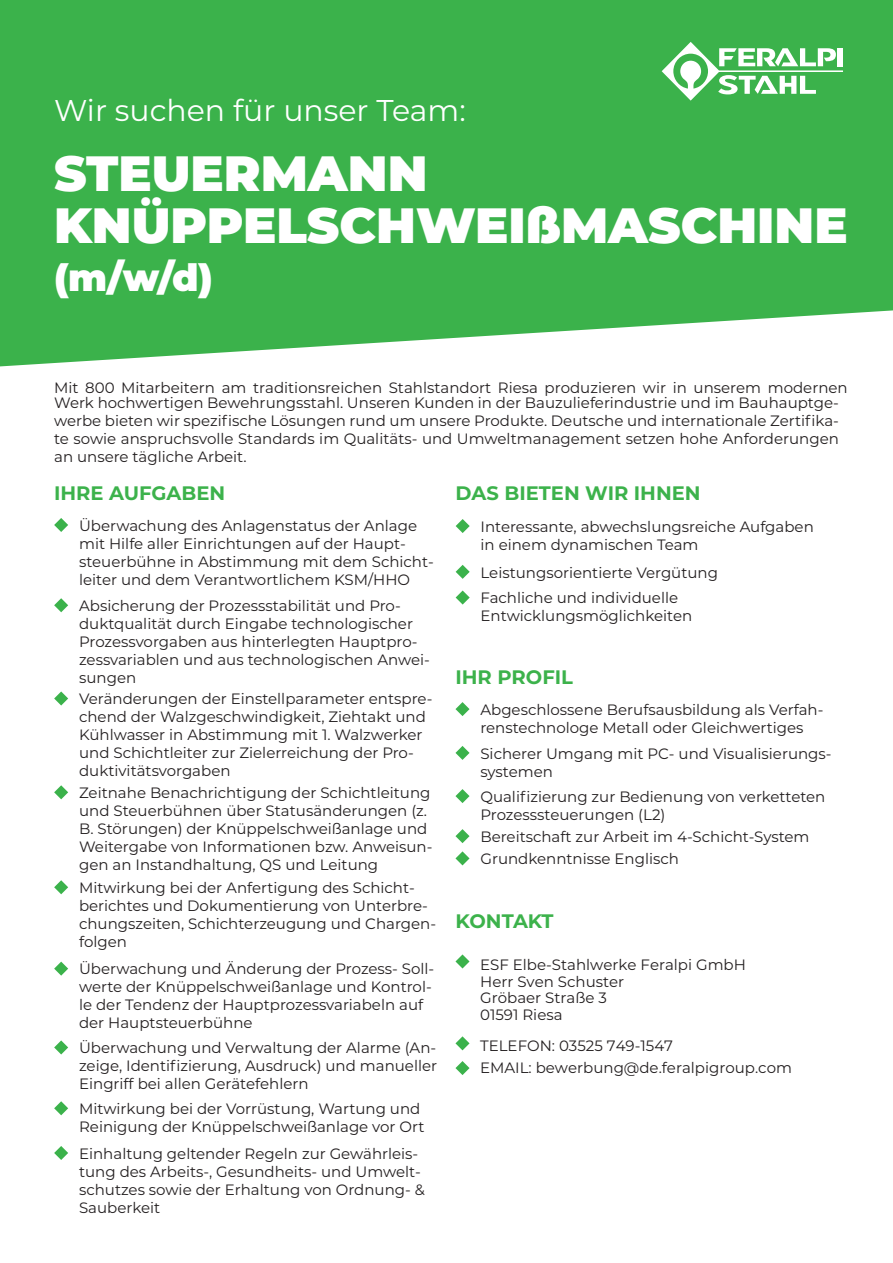
<style>
.page{position:relative;width:893px;height:1263px;background:#fff}
.page>*{position:absolute;margin:0;border:0;box-sizing:border-box;transform-origin:0 0}
.t1{font:900 49.5px/52.1px "Montserrat";color:#fff}
.t2{font:900 37.5px "Montserrat";color:#fff}
.t3{font:30px "Montserrat";color:#fff}
.t4{font:700 19.5px "Montserrat";color:#3cb24b}
.t5{font:15px/18px "Montserrat";color:#231f20}
</style>
<div class="page">
<svg style="left:0;top:0;width:893px;height:366px;background:#4ab859"></svg>
<svg style="left:662px;top:42px;width:181px;height:59px"></svg>
<svg style="left:54px;top:518px;width:14px;height:14px"></svg>
<svg style="left:456px;top:519px;width:14px;height:14px"></svg>
<svg style="left:456px;top:565px;width:14px;height:14px"></svg>
<svg style="left:456px;top:590px;width:14px;height:14px"></svg>
<svg style="left:455px;top:702px;width:14px;height:14px"></svg>
<svg style="left:455px;top:954px;width:14px;height:14px"></svg>
<svg style="left:455px;top:1036px;width:14px;height:14px"></svg>
<svg style="left:455px;top:1061px;width:14px;height:14px"></svg>
<svg style="left:455px;top:746px;width:14px;height:14px"></svg>
<svg style="left:455px;top:789px;width:14px;height:14px"></svg>
<svg style="left:455px;top:829px;width:14px;height:14px"></svg>
<svg style="left:455px;top:851px;width:14px;height:14px"></svg>
<svg style="left:54px;top:598px;width:14px;height:14px"></svg>
<svg style="left:54px;top:691px;width:14px;height:14px"></svg>
<svg style="left:54px;top:785px;width:14px;height:14px"></svg>
<svg style="left:54px;top:880px;width:14px;height:14px"></svg>
<svg style="left:54px;top:962px;width:14px;height:14px"></svg>
<svg style="left:54px;top:1040px;width:14px;height:14px"></svg>
<svg style="left:54px;top:1101px;width:14px;height:14px"></svg>
<svg style="left:54px;top:1146px;width:14px;height:14px"></svg>
<p class="t3" style="left:54px;top:90px;width:413px">Wir suchen für unser Team:</p>
<p class="t1" style="left:54px;top:144px;width:795px">STEUERMANN<br>KNÜPPELSCHWEIßMASCHINE</p>
<p class="t2" style="left:54px;top:249px;width:160px">(m/w/d)</p>
<p class="t5" style="left:54px;top:379px;width:795px;line-height:15.5px">Mit 800 Mitarbeitern am traditionsreichen Stahlstandort Riesa produzieren wir in unserem modernen<br>Werk hochwertigen Bewehrungsstahl. Unseren Kunden in der Bauzulieferindustrie und im Bauhauptge-</p>
<p class="t5" style="left:54px;top:411px;width:786px;text-align:justify">werbe bieten wir spezifische Lösungen rund um unsere Produkte. Deutsche und internationale Zertifika&shy;te sowie anspruchsvolle Standards im Qualitäts- und Umweltmanagement setzen hohe Anforderungen an unsere tägliche Arbeit.</p>
<p class="t4" style="left:54px;top:479px;width:173px">IHRE AUFGABEN</p>
<p class="t4" style="left:456px;top:479px;width:246px">DAS BIETEN WIR IHNEN</p>
<p class="t5" style="left:79px;top:516px;width:356px">Überwachung des Anlagenstatus der Anlage mit Hilfe aller Einrichtungen auf der Haupt&shy;steuerbühne in Abstimmung mit dem Schicht&shy;leiter und dem Verantwortlichem KSM/HHO</p>
<p class="t5" style="left:481px;top:517px;width:335px">Interessante, abwechslungsreiche Aufgaben</p>
<p class="t5" style="left:481px;top:535px;width:219px">in einem dynamischen Team</p>
<p class="t5" style="left:481px;top:563px;width:239px">Leistungsorientierte Vergütung</p>
<p class="t5" style="left:481px;top:588px;width:199px">Fachliche und individuelle</p>
<p class="t5" style="left:481px;top:606px;width:213px">Entwicklungsmöglichkeiten</p>
<p class="t5" style="left:79px;top:596px;width:352px">Absicherung der Prozessstabilität und Pro&shy;duktqualität durch Eingabe technologischer Prozessvorgaben aus hinterlegten Hauptpro&shy;zessvariablen und aus technologischen Anwei&shy;sungen</p>
<p class="t5" style="left:79px;top:689px;width:355px">Veränderungen der Einstellparameter entspre&shy;chend der Walzgeschwindigkeit, Ziehtakt und Kühlwasser in Abstimmung mit 1. Walzwerker und Schichtleiter zur Zielerreichung der Pro&shy;duktivitätsvorgaben</p>
<p class="t5" style="left:79px;top:783px;width:355px">Zeitnahe Benachrichtigung der Schichtleitung und Steuerbühnen über Statusänderungen (z.<br>B. Störungen) der Knüppelschweißanlage und Weitergabe von Informationen bzw. Anweisun&shy;gen an Instandhaltung, QS und Leitung</p>
<p class="t5" style="left:79px;top:878px;width:358px">Mitwirkung bei der Anfertigung des Schicht&shy;berichtes und Dokumentierung von Unterbre&shy;chungszeiten, Schichterzeugung und Chargen&shy;folgen</p>
<p class="t5" style="left:79px;top:959px;width:357px">Überwachung und Änderung der Prozess- Soll&shy;werte der Knüppelschweißanlage und Kontrol&shy;le der Tendenz der Hauptprozessvariabeln auf der Hauptsteuerbühne</p>
<p class="t5" style="left:79px;top:1038px;width:360px;text-align:justify">Überwachung und Verwaltung der Alarme (An&shy;zeige, Identifizierung, Ausdruck) und manueller Eingriff bei allen Gerätefehlern</p>
<p class="t5" style="left:79px;top:1099px;width:347px">Mitwirkung bei der Vorrüstung, Wartung und<br>Reinigung der Knüppelschweißanlage vor Ort</p>
<p class="t5" style="left:79px;top:1144px;width:347px">Einhaltung geltender Regeln zur Gewährleis&shy;tung des Arbeits-, Gesundheits- und Umwelt&shy;schutzes sowie der Erhaltung von Ordnung- &amp; Sauberkeit</p>
<p class="t4" style="left:455px;top:663px;width:119px">IHR PROFIL</p>
<p class="t5" style="left:480px;top:700px;width:345px">Abgeschlossene Berufsausbildung als Verfah&shy;renstechnologe Metall oder Gleichwertiges</p>
<p class="t5" style="left:480px;top:744px;width:353px">Sicherer Umgang mit PC- und Visualisierungs&shy;systemen</p>
<p class="t5" style="left:480px;top:787px;width:346px">Qualifizierung zur Bedienung von verketteten<br>Prozesssteuerungen (L2)</p>
<p class="t5" style="left:480px;top:827px;width:331px">Bereitschaft zur Arbeit im 4-Schicht-System</p>
<p class="t5" style="left:480px;top:849px;width:200px">Grundkenntnisse Englisch</p>
<p class="t4" style="left:455px;top:907px;width:100px">KONTAKT</p>
<p class="t5" style="left:480px;top:955px;width:267px">ESF Elbe-Stahlwerke Feralpi GmbH<br>Herr Sven Schuster</p>
<p class="t5" style="left:480px;top:988px;width:128px">Gröbaer Straße 3<br>01591 Riesa</p>
<p class="t5" style="left:480px;top:1034px;width:313px;line-height:22.2px">TELEFON: 03525 749-1547<br>EMAIL: bewerbung@de.feralpigroup.com</p>
</div>
